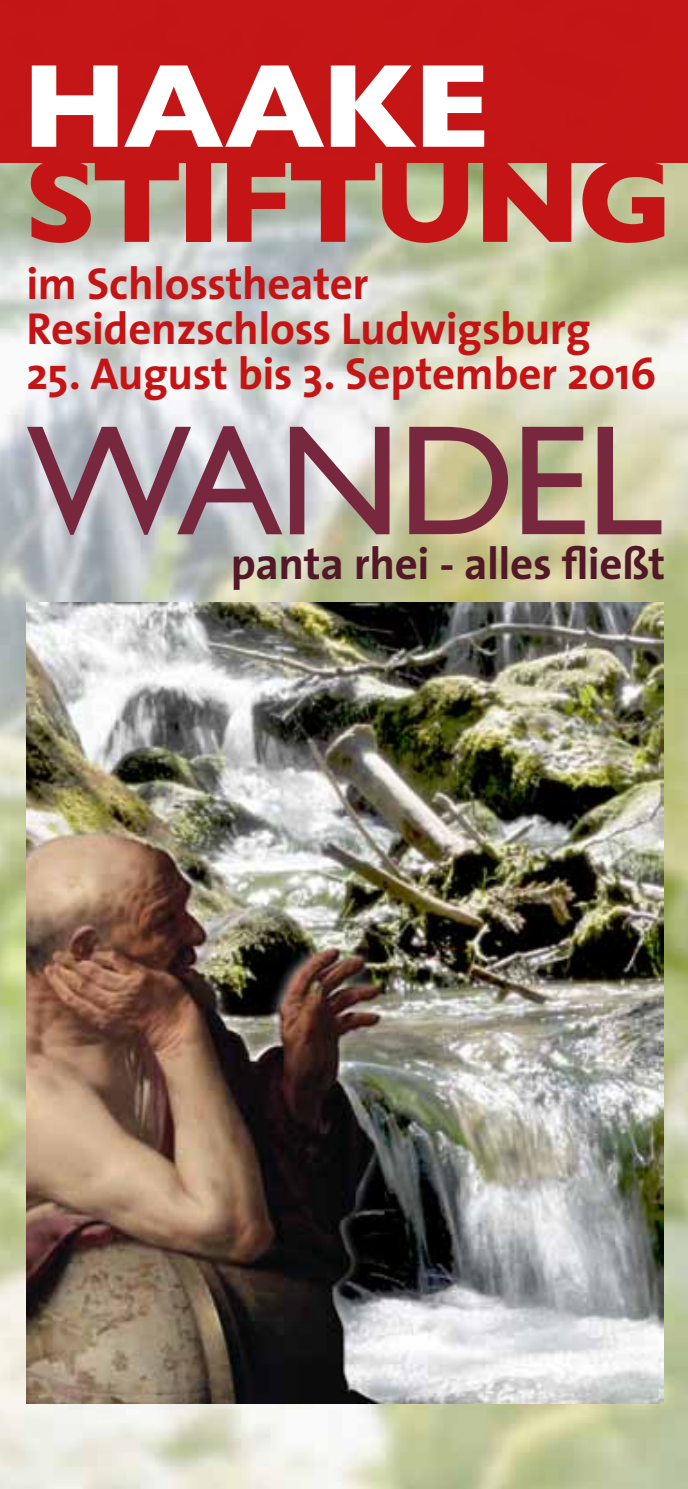
<style>
.page{position:relative;width:688px;height:1489px;background:#fff}
.page>*{position:absolute;margin:0;border:0;box-sizing:border-box;transform-origin:0 0}
.t1{font:157.5px "Gill Sans";letter-spacing:-.03em;color:#77283e}
.t2{font:700 120px "Gill Sans";letter-spacing:-.04em;color:#c51415}
.t3{font:700 120px "Gill Sans";letter-spacing:-.035em;color:#fff}
.t4{font:700 45px/45px "The Sans";letter-spacing:-.01em;color:#c51415}
.t5{font:700 45px "The Sans";letter-spacing:-.01em;color:#531828}
</style>
<div class="page">
<img style="left:0;top:163px;width:687px;height:1325px">
<div style="left:0;top:0;width:687px;height:163px;background:#c51415"></div>
<img style="left:27px;top:602px;width:636px;height:801px">
<h2 class="t3" style="left:22px;top:11px;width:470px">HAAKE</h2>
<h2 class="t2" style="left:24px;top:106px;width:651px">STIFTUNG</h2>
<p class="t4" style="left:27px;top:260px;width:565px">im Schlosstheater<br>Residenzschloss Ludwigsburg</p>
<p class="t4" style="left:27px;top:350px;width:631px">25. August bis 3. September 2016</p>
<h1 class="t1" style="left:27px;top:388px;width:637px">WANDEL</h1>
<p class="t5" style="left:231px;top:526px;width:436px">panta rhei - alles fließt</p>
</div>
